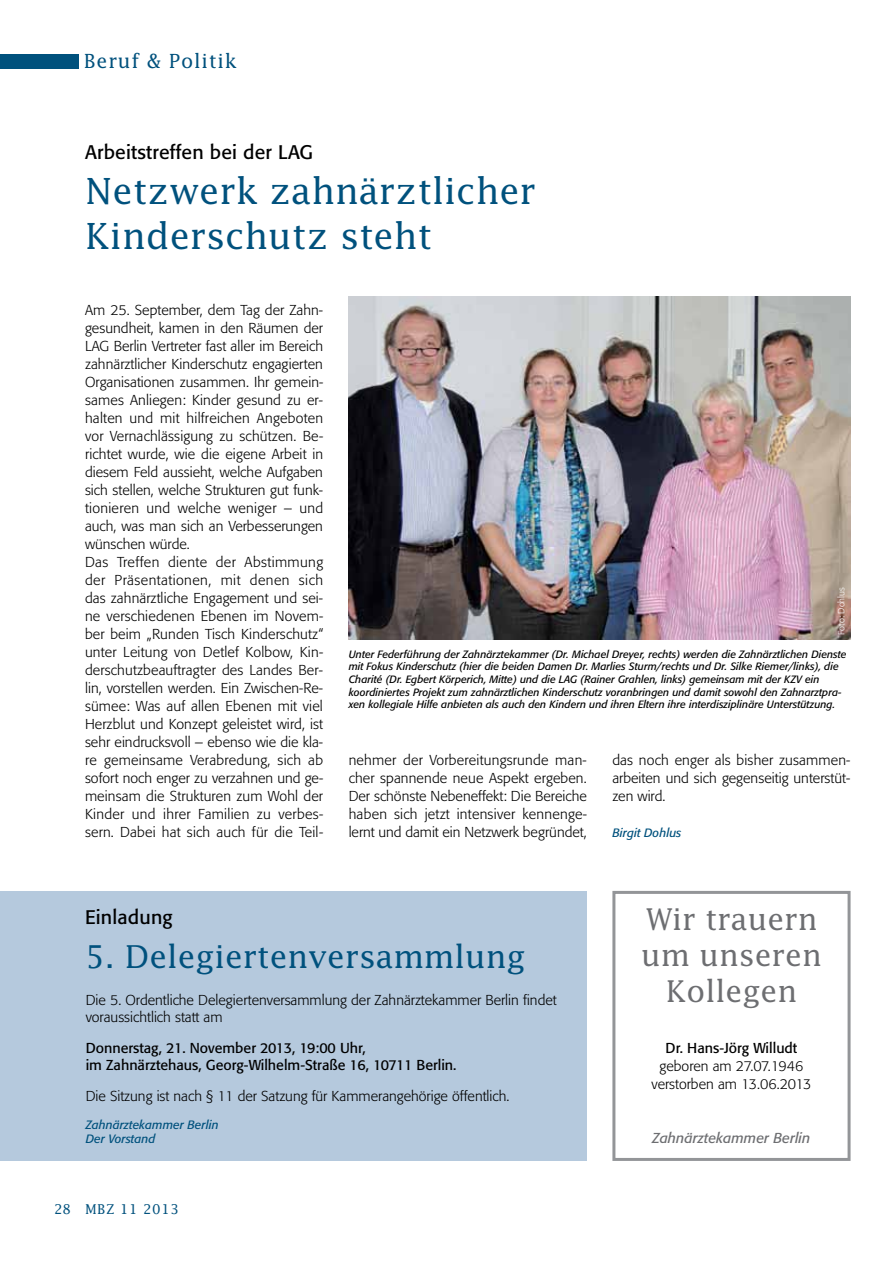
<style>
.page{position:relative;width:893px;height:1263px;background:#fff}
.page>*{position:absolute;margin:0;border:0;box-sizing:border-box;transform-origin:0 0}
.t1{font:36px/45px "Lucida";color:#00517d}
.t2{font:31.5px "Lucida";color:#00517d}
.t3{font:30px/36px "Lucida";color:#6d6e71;text-align:center}
.t4{font:19.5px "Formata";letter-spacing:.01em;color:#000}
.t5{font:19.5px "Lucida";letter-spacing:.04em;color:#00517d}
.t6{font:300 14.25px/18px "Formata";letter-spacing:.005em;color:#000}
.t7{font:14.25px/17.1px "Formata";color:#000}
.t8{font:italic 14.25px "Formata";color:#6d6e71}
.t9{font:13.5px "Lucida";letter-spacing:.04em;color:#00517d}
.t10{font:italic 12px/14.4px "Formata";color:#00517d}
.t11{font:italic 10.5px/12.6px "Formata";color:#000}
.t12{font:300 9px "Formata";color:#fff}
.s1{font-weight:400}
</style>
<div class="page">
<div style="left:0;top:54px;width:79px;height:14px;background:#00517d"></div>
<div style="left:612px;top:891px;width:238px;height:270px;border:3px solid #939598"></div>
<div style="left:0;top:891px;width:587px;height:270px;background:#b5c9dd"></div>
<img style="left:349px;top:297px;width:501px;height:342px">
<p class="t5" style="left:84px;top:49px;width:154px">Beruf &amp; Politik</p>
<p class="t4" style="left:85px;top:140px;width:229px">Arbeitstreffen bei der LAG</p>
<p class="t1" style="left:85px;top:167px;width:452px">Netzwerk zahnärztlicher<br>Kinderschutz steht</p>
<p class="t6" style="left:85px;top:301px;width:240px">Am 25. September, dem Tag der Zahn&shy;gesundheit, kamen in den Räumen der LAG Berlin Vertreter fast aller im Bereich zahnärztlicher Kinderschutz engagierten Organisationen zusammen. Ihr gemein&shy;sames Anliegen: Kinder gesund zu er&shy;halten und mit hilfreichen Angeboten vor Vernachlässigung zu schützen. Be&shy;richtet wurde, wie die eigene Arbeit in diesem Feld aussieht, welche Aufgaben sich stellen, welche Strukturen gut funk&shy;tionieren und welche weniger – und auch, was man sich an Verbesserungen wünschen würde.<br>Das Treffen diente der Abstimmung der Präsentationen, mit denen sich das zahnärztliche Engagement und sei&shy;ne verschiedenen Ebenen im Novem&shy;ber beim „Runden Tisch Kinderschutz“ unter Leitung von Detlef Kolbow, Kin&shy;derschutzbeauftragter des Landes Ber&shy;lin, vorstellen werden. Ein Zwischen-Re&shy;sümee: Was auf allen Ebenen mit viel Herzblut und Konzept geleistet wird, ist sehr eindrucksvoll – ebenso wie die kla&shy;re gemeinsame Verabredung, sich ab sofort noch enger zu verzahnen und ge&shy;meinsam die Strukturen zum Wohl der Kinder und ihrer Familien zu verbes&shy;sern. Dabei hat sich auch für die Teil-</p>
<p class="t12" style="left:836px;top:635px;width:49px;rotate:-90deg">Foto: Dohlus</p>
<p class="t11" style="left:349px;top:648px;width:499px">Unter Federführung der Zahnärztekammer (Dr. Michael Dreyer, rechts) werden die Zahnärztlichen Dienste mit Fokus Kinderschutz (hier die beiden Damen Dr. Marlies Sturm/rechts und Dr. Silke Riemer/links), die Charité (Dr. Egbert Körperich, Mitte) und die LAG (Rainer Grahlen, links) gemeinsam mit der KZV ein koordiniertes Projekt zum zahnärztlichen Kinderschutz voranbringen und damit sowohl den Zahnarztpra&shy;xen kollegiale Hilfe anbieten als auch den Kindern und ihren Eltern ihre interdisziplinäre Unterstützung.</p>
<p class="t6" style="left:349px;top:751px;width:240px;text-align:justify">nehmer der Vorbereitungsrunde man&shy;cher spannende neue Aspekt ergeben.<br>Der schönste Nebeneffekt: Die Bereiche haben sich jetzt intensiver kennenge&shy;lernt und damit ein Netzwerk begründet,</p>
<p class="t6" style="left:612px;top:751px;width:240px;text-align:justify">das noch enger als bisher zusammen&shy;arbeiten und sich gegenseitig unterstüt&shy;zen wird.</p>
<p class="t10" style="left:612px;top:825px;width:71px">Birgit Dohlus</p>
<p class="t4" style="left:85px;top:906px;width:89px">Einladung</p>
<p class="t2" style="left:85px;top:937px;width:442px">5. Delegiertenversammlung</p>
<p class="t6" style="left:86px;top:992px;width:472px;line-height:17.1px">Die 5. Ordentliche Delegiertenversammlung der Zahnärztekammer Berlin findet voraussichtlich statt am</p>
<p class="t7" style="left:86px;top:1039px;width:372px">Donnerstag, 21. November 2013, 19:00 Uhr,<br>im Zahnärztehaus, Georg-Wilhelm-Straße 16, 10711 Berlin.</p>
<p class="t6" style="left:86px;top:1087px;width:425px">Die Sitzung ist nach § 11 der Satzung für Kammerangehörige öffentlich.</p>
<p class="t10" style="left:86px;top:1117px;width:134px">Zahnärztekammer Berlin<br>Der Vorstand</p>
<p class="t9" style="left:54px;top:1201px;width:126px">28 MBZ 11 2013</p>
<p class="t3" style="left:641px;top:901px;width:182px">Wir trauern um unseren<br>Kollegen</p>
<p class="t6" style="left:651px;top:1039px;width:162px;text-align:center"><span class="s1">Dr. Hans-Jörg Willudt </span>geboren am 27.07.1946 verstorben am 13.06.2013</p>
<p class="t8" style="left:652px;top:1129px;width:159px">Zahnärztekammer Berlin</p>
</div>
